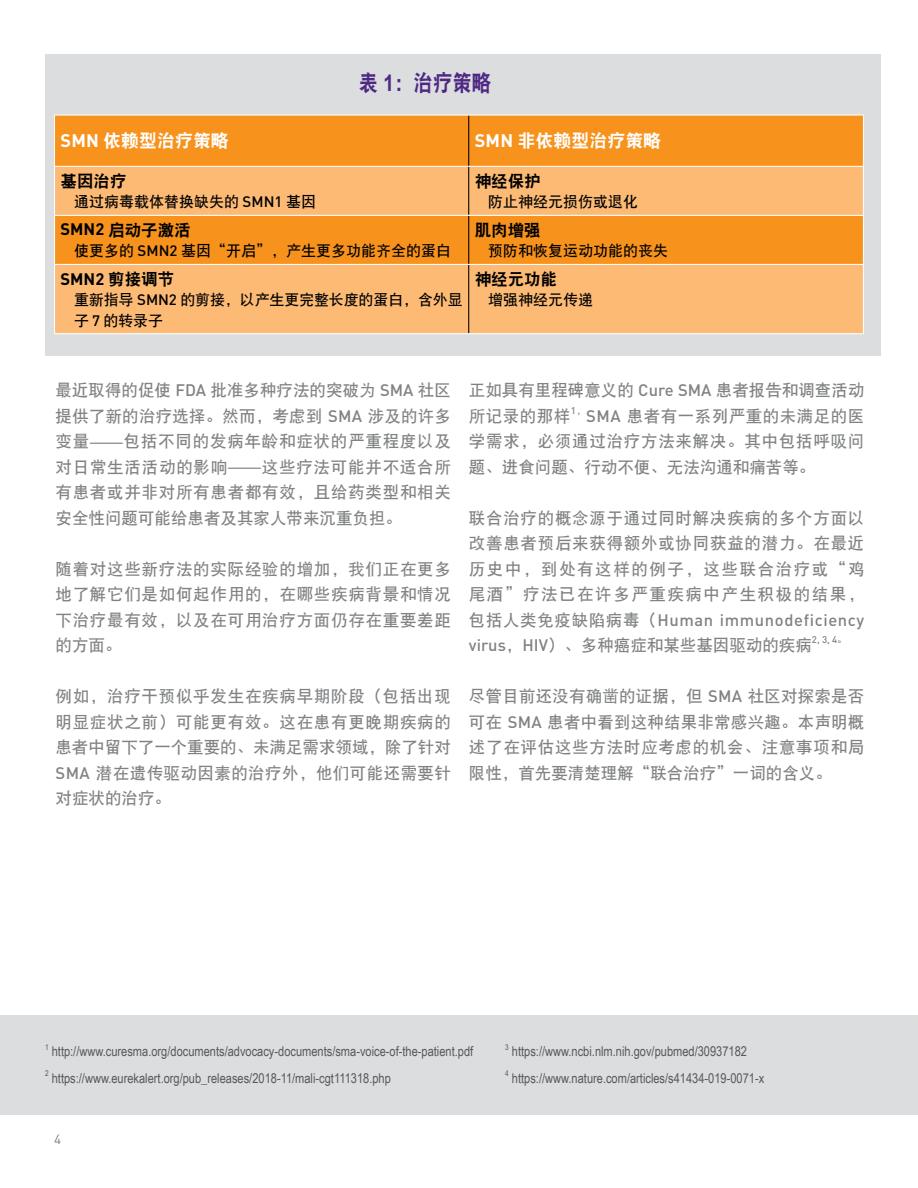
<style>
.page{position:relative;width:918px;height:1188px;background:#fff}
.page>*{position:absolute;margin:0;border:0;box-sizing:border-box;transform-origin:0 0}
.t1{font:22.95px "DF Hei W9";color:#4e2984;scale:.85 1}
.t2{font:18px "DF Hei W9";color:#fff}
.t3{font:16.5px/25.5px "DF Hei W7";letter-spacing:.03em;color:#808284;text-align:justify}
.t4{font:16.5px/25.5px "DF Hei W7";color:#808284}
.t5{font:500 16.5px "DINOT";letter-spacing:.04em;color:#808284}
.t6{font:16.5px "DF Hei W9";color:#000}
.t7{font:700 16.5px "DINOT";color:#000}
.t8{font:15px/20.2px "DF Hei W7";color:#000}
.t9{font:13.5px "Arial Narrow";color:#58585b}
.t10{font:13.5px "DINOT";color:#808284}
.t11{font:500 9.6px "DINOT";color:#808284}
.t12{font:7.8px "Arial Narrow";color:#58585b}
.s1{font-family:"Arial Narrow";font-weight:700}
.s2{font-family:"DINOT";font-weight:700}
.s3{font-family:"DINOT";font-weight:500}
.s4{font-family:"DF Hei W9";font-weight:400}
.s5{font-family:"Nexus Mix OT"}
.s6{font-family:"DF Hei W7";font-weight:400}
</style>
<div class="page">
<div style="left:45px;top:54px;width:835px;height:301px;background:#dcddde"></div>
<div style="left:0;top:1015px;width:918px;height:100px;background:#dcddde"></div>
<div style="left:55px;top:116px;width:808px;height:50px;background:#f7921d"></div>
<svg style="left:55px;top:167px;width:808px;height:166px;background:#faae5b"></svg>
<hr style="left:468px;top:115px;width:1px;height:51px;background:#000">
<hr style="left:468px;top:167px;width:1px;height:48px;background:#000">
<hr style="left:468px;top:216px;width:1px;height:48px;background:#000">
<hr style="left:468px;top:265px;width:1px;height:68px;background:#000">
<hr style="left:54px;top:115px;width:415px;height:1px;background:#fff">
<hr style="left:54px;top:115px;width:1px;height:51px;background:#fff">
<hr style="left:469px;top:115px;width:395px;height:1px;background:#fff">
<hr style="left:863px;top:115px;width:1px;height:51px;background:#fff">
<hr style="left:54px;top:166px;width:415px;height:1px;background:#fff">
<hr style="left:469px;top:166px;width:395px;height:1px;background:#fff">
<hr style="left:54px;top:167px;width:1px;height:48px;background:#fff">
<hr style="left:863px;top:167px;width:1px;height:48px;background:#fff">
<hr style="left:54px;top:215px;width:415px;height:1px;background:#fff">
<hr style="left:54px;top:216px;width:1px;height:48px;background:#fff">
<hr style="left:469px;top:215px;width:395px;height:1px;background:#fff">
<hr style="left:863px;top:216px;width:1px;height:48px;background:#fff">
<hr style="left:54px;top:264px;width:415px;height:1px;background:#fff">
<hr style="left:54px;top:265px;width:1px;height:68px;background:#fff">
<hr style="left:469px;top:264px;width:395px;height:1px;background:#fff">
<hr style="left:863px;top:265px;width:1px;height:68px;background:#fff">
<hr style="left:54px;top:333px;width:415px;height:1px;background:#fff">
<hr style="left:469px;top:333px;width:395px;height:1px;background:#fff">
<h1 class="t1" style="left:359px;top:71px;width:158px">表 <span class="s1">1</span>：治疗策略</h1>
<p class="t2" style="left:61px;top:132px;width:170px"><span class="s2">SMN</span> 依赖型治疗策略</p>
<p class="t2" style="left:475px;top:132px;width:188px"><span class="s2">SMN</span> 非依赖型治疗策略</p>
<p class="t6" style="left:61px;top:172px;width:67px">基因治疗</p>
<p class="t8" style="left:74px;top:192px;width:244px">通过病毒载体替换缺失的 <span class="s3">SMN1</span> 基因</p>
<p class="t6" style="left:475px;top:172px;width:67px">神经保护</p>
<p class="t8" style="left:488px;top:192px;width:151px">防止神经元损伤或退化</p>
<p class="t6" style="left:61px;top:221px;width:132px"><span class="s2">SMN2</span> 启动子激活</p>
<p class="t8" style="left:74px;top:241px;width:379px">使更多的 <span class="s3">SMN2</span> 基因“开启”，产生更多功能齐全的蛋白</p>
<p class="t7" style="left:61px;top:268px;width:115px">SMN2 <span class="s4">剪接调节</span></p>
<p class="t8" style="left:74px;top:290px;width:390px">重新指导 <span class="s3">SMN2</span> 的剪接，以产生更完整长度的蛋白，含外显子 <span class="s3">7</span> 的转录子</p>
<p class="t6" style="left:475px;top:221px;width:67px">肌肉增强</p>
<p class="t8" style="left:488px;top:241px;width:181px">预防和恢复运动功能的丧失</p>
<p class="t6" style="left:475px;top:270px;width:84px">神经元功能</p>
<p class="t8" style="left:488px;top:290px;width:106px">增强神经元传递</p>
<p class="t3" style="left:56px;top:378px;width:397px">最近取得的促使 <span class="s3">FDA</span> 批准多种疗法的突破为 <span class="s3">SMA</span> 社区提供了新的治疗选择。然而，考虑到 <span class="s3">SMA</span> 涉及的许多变量<span class="s5">——</span>包括不同的发病年龄和症状的严重程度以及对日常生活活动的影响<span class="s5">——</span>这些疗法可能并不适合所有患者或并非对所有患者都有效，且给药类型和相关安全性问题可能给患者及其家人带来沉重负担。</p>
<p class="t3" style="left:56px;top:556px;width:397px">随着对这些新疗法的实际经验的增加，我们正在更多地了解它们是如何起作用的，在哪些疾病背景和情况下治疗最有效，以及在可用治疗方面仍存在重要差距的方面。</p>
<p class="t3" style="left:56px;top:684px;width:397px">例如，治疗干预似乎发生在疾病早期阶段（包括出现明显症状之前）可能更有效。这在患有更晚期疾病的患者中留下了一个重要的、未满足需求领域，除了针对<span class="s3">SMA</span> 潜在遗传驱动因素的治疗外，他们可能还需要针对症状的治疗。</p>
<p class="t4" style="left:469px;top:378px;width:397px">正如具有里程碑意义的 <span class="s3">Cure SMA</span> 患者报告和调查活动所记录的那样</p>
<p class="t11" style="left:571px;top:404px;width:17px">1<span class="s6">，</span></p>
<p class="t3" style="left:469px;top:403px;width:397px;text-indent:117px"><span class="s3">SMA</span> 患者有一系列严重的未满足的医学需求，必须通过治疗方法来解决。其中包括呼吸问题、进食问题、行动不便、无法沟通和痛苦等。</p>
<p class="t3" style="left:469px;top:505px;width:397px">联合治疗的概念源于通过同时解决疾病的多个方面以改善患者预后来获得额外或协同获益的潜力。在最近历史中，到处有这样的例子，这些联合治疗或“鸡尾酒”疗法已在许多严重疾病中产生积极的结果，</p>
<p class="t5" style="left:469px;top:609px;width:397px"><span class="s6">包括人类免疫缺陷病毒（</span>Human immunodeficiency</p>
<p class="t4" style="left:469px;top:633px;width:345px"><span class="s3">virus</span>，<span class="s3">HIV</span>）、多种癌症和某些基因驱动的疾病</p>
<p class="t11" style="left:812px;top:634px;width:36px">2, 3, 4<span class="s6">。</span></p>
<p class="t3" style="left:469px;top:684px;width:397px">尽管目前还没有确凿的证据，但 <span class="s3">SMA</span> 社区对探索是否可在 <span class="s3">SMA</span> 患者中看到这种结果非常感兴趣。本声明概述了在评估这些方法时应考虑的机会、注意事项和局限性，首先要清楚理解“联合治疗”一词的含义。</p>
<p class="t12" style="left:45px;top:1041px;width:5px">1</p>
<p class="t9" style="left:52px;top:1042px;width:423px">http://www.curesma.org/documents/advocacy-documents/sma-voice-of-the-patient.pdf</p>
<p class="t12" style="left:45px;top:1068px;width:5px">2</p>
<p class="t9" style="left:52px;top:1068px;width:341px">https://www.eurekalert.org/pub_releases/2018-11/mali-cgt111318.php</p>
<p class="t10" style="left:54px;top:1131px;width:9px">4</p>
<p class="t12" style="left:505px;top:1041px;width:5px">3</p>
<p class="t9" style="left:512px;top:1042px;width:237px">https://www.ncbi.nlm.nih.gov/pubmed/30937182</p>
<p class="t12" style="left:505px;top:1068px;width:5px">4</p>
<p class="t9" style="left:512px;top:1068px;width:254px">https://www.nature.com/articles/s41434-019-0071-x</p>
</div>
